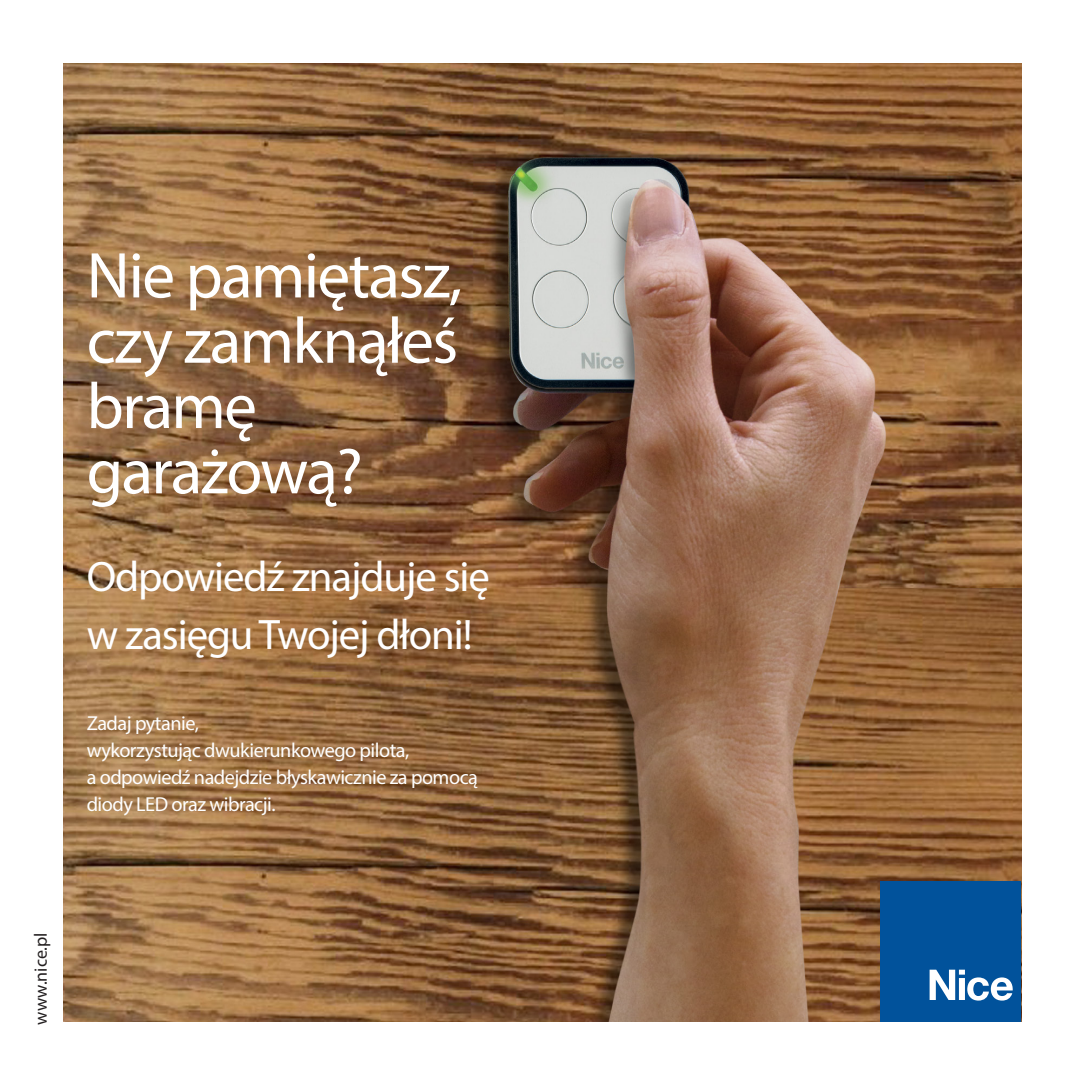
<style>
.page{position:relative;width:1085px;height:1085px;background:#fff}
.page>*{position:absolute;margin:0;border:0;box-sizing:border-box;transform-origin:0 0}
.t1{font:65.25px/65.2px "Myriad Pro";letter-spacing:-.025em;color:#fff}
.t2{font:42.75px/58.5px "Myriad Pro";letter-spacing:-.025em;color:#fff}
.t3{font:20.25px/27px "Myriad Pro";letter-spacing:-.025em;color:#fff}
.t4{font:18px "Myriad Pro";color:#231f20}
</style>
<div class="page">
<img style="left:64px;top:64px;width:956px;height:956px">
<div style="left:880px;top:881px;width:140px;height:139px;background:#01529b"></div>
<svg style="left:929px;top:969px;width:83px;height:31px"></svg>
<p class="t1" style="left:87px;top:242px;width:377px">Nie pamiętasz, czy zamknąłeś bramę garażową?</p>
<p class="t2" style="left:87px;top:546px;width:405px">Odpowiedź znajduje się w zasięgu Twojej dłoni!</p>
<p class="t3" style="left:87px;top:709px;width:393px">Zadaj pytanie,<br>wykorzystując dwukierunkowego pilota,<br>a odpowiedź nadejdzie błyskawicznie za pomocą diody LED oraz wibracji.</p>
<p class="t4" style="left:30px;top:1024px;width:94px;rotate:-90deg">www.nice.pl</p>
</div>
